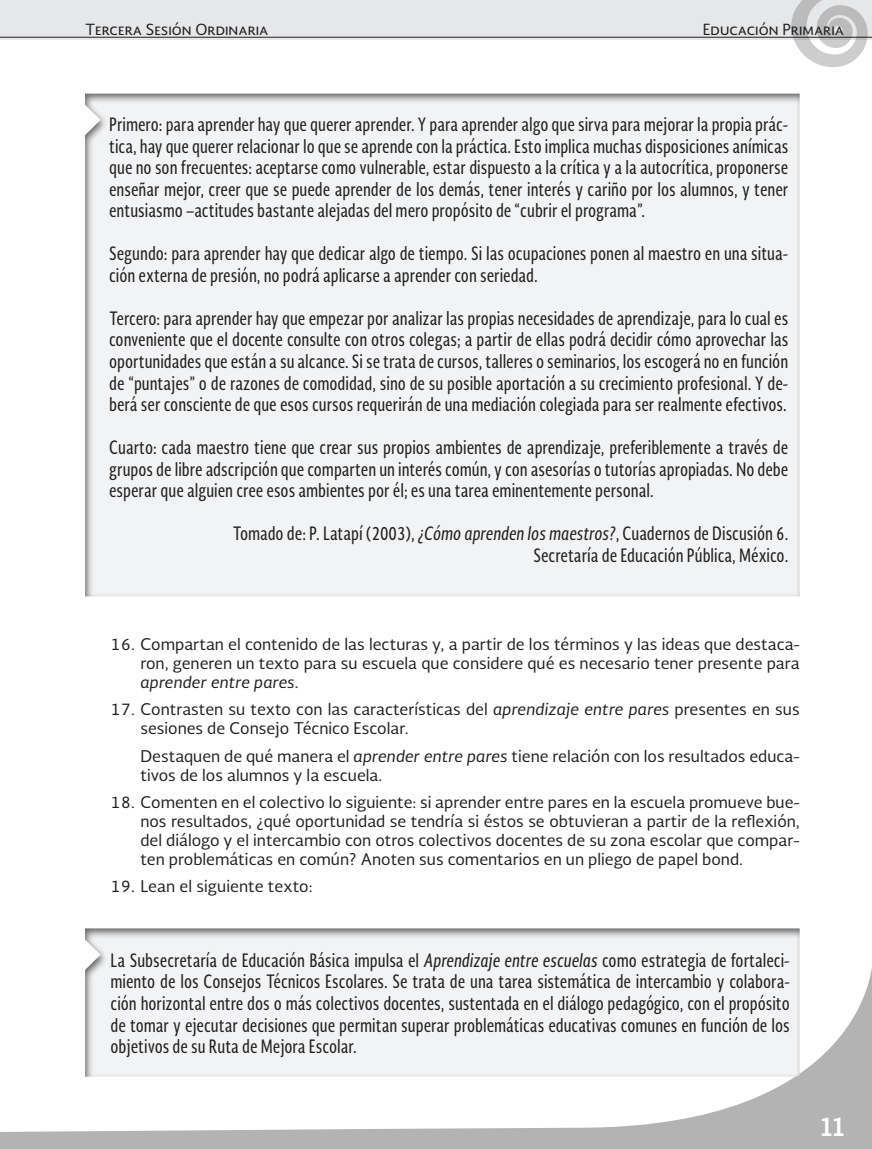
<style>
.page{position:relative;width:872px;height:1149px;background:#fff}
.page>*{position:absolute;margin:0;border:0;box-sizing:border-box;transform-origin:0 0}
.t1{font:700 25.5px "Soberana Sans Condensed";color:#fff}
.t2{font:18px/21.6px "Soberana Sans Condensed";color:#231f20;text-align:justify}
.t3{font:15.75px/18.9px "Soberana Sans";color:#231f20;text-align:justify}
.t4{font:15px "Soberana Sans";color:#231f20}
.s1{font-style:italic}
</style>
<div class="page">
<div style="left:0;top:0;width:872px;height:39px;background:#e6e7e9"></div>
<svg style="left:0;top:967px;width:872px;height:181px"></svg>
<svg style="left:791px;top:0;width:76px;height:67px"></svg>
<hr style="left:0;top:37px;width:872px;height:1px;background:#231f20">
<div style="left:82px;top:92px;width:719px;height:505px;background:#f2f3f4"></div>
<div style="left:82px;top:926px;width:719px;height:150px;background:#231f20;opacity:.7"></div>
<p class="t4" style="left:85px;top:19px;width:185px">Tercera Sesión Ordinaria</p>
<p class="t4" style="left:702px;top:19px;width:143px">Educación Primaria</p>
<p class="t2" style="left:109px;top:113px;width:680px">Primero: para aprender hay que querer aprender. Y para aprender algo que sirva para mejorar la propia prác&shy;tica, hay que querer relacionar lo que se aprende con la práctica. Esto implica muchas disposiciones anímicas que no son frecuentes: aceptarse como vulnerable, estar dispuesto a la crítica y a la autocrítica, proponerse enseñar mejor, creer que se puede aprender de los demás, tener interés y cariño por los alumnos, y tener entusiasmo –actitudes bastante alejadas del mero propósito de “cubrir el programa”.</p>
<p class="t2" style="left:109px;top:242px;width:680px">Segundo: para aprender hay que dedicar algo de tiempo. Si las ocupaciones ponen al maestro en una situa&shy;ción externa de presión, no podrá aplicarse a aprender con seriedad.</p>
<p class="t2" style="left:109px;top:306px;width:680px">Tercero: para aprender hay que empezar por analizar las propias necesidades de aprendizaje, para lo cual es conveniente que el docente consulte con otros colegas; a partir de ellas podrá decidir cómo aprovechar las oportunidades que están a su alcance. Si se trata de cursos, talleres o seminarios, los escogerá no en función de “puntajes” o de razones de comodidad, sino de su posible aportación a su crecimiento profesional. Y de&shy;berá ser consciente de que esos cursos requerirán de una mediación colegiada para ser realmente efectivos.</p>
<p class="t2" style="left:109px;top:436px;width:680px">Cuarto: cada maestro tiene que crear sus propios ambientes de aprendizaje, preferiblemente a través de grupos de libre adscripción que comparten un interés común, y con asesorías o tutorías apropiadas. No debe esperar que alguien cree esos ambientes por él; es una tarea eminentemente personal.</p>
<p class="t2" style="left:233px;top:522px;width:557px;text-align:right">Tomado de: P. Latapí (2003), <span class="s1">¿Cómo aprenden los maestros?</span>, Cuadernos de Discusión 6.<br>Secretaría de Educación Pública, México.</p>
<p class="t3" style="left:140px;top:634px;width:661px;text-indent:-30px">16. Compartan el contenido de las lecturas y, a partir de los términos y las ideas que destaca&shy;ron, generen un texto para su escuela que considere qué es necesario tener presente para <span class="s1">aprender entre pares</span>.</p>
<p class="t3" style="left:140px;top:699px;width:661px;text-indent:-30px">17. Contrasten su texto con las características del <span class="s1">aprendizaje entre pares</span> presentes en sus sesiones de Consejo Técnico Escolar.</p>
<p class="t3" style="left:140px;top:745px;width:661px">Destaquen de qué manera el <span class="s1">aprender entre pares</span> tiene relación con los resultados educa&shy;tivos de los alumnos y la escuela.</p>
<p class="t3" style="left:140px;top:792px;width:661px;text-indent:-30px">18. Comenten en el colectivo lo siguiente: si aprender entre pares en la escuela promueve bue&shy;nos resultados, ¿qué oportunidad se tendría si éstos se obtuvieran a partir de la reflexión, del diálogo y el intercambio con otros colectivos docentes de su zona escolar que compar&shy;ten problemáticas en común? Anoten sus comentarios en un pliego de papel bond.</p>
<p class="t3" style="left:111px;top:876px;width:204px">19. Lean el siguiente texto:</p>
<p class="t2" style="left:111px;top:948px;width:680px">La Subsecretaría de Educación Básica impulsa el <span class="s1">Aprendizaje entre escuelas</span> como estrategia de fortaleci&shy;miento de los Consejos Técnicos Escolares. Se trata de una tarea sistemática de intercambio y colabora&shy;ción horizontal entre dos o más colectivos docentes, sustentada en el diálogo pedagógico, con el propósito de tomar y ejecutar decisiones que permitan superar problemáticas educativas comunes en función de los objetivos de su Ruta de Mejora Escolar.</p>
<h1 class="t1" style="left:820px;top:1108px;width:25px">11</h1>
</div>
